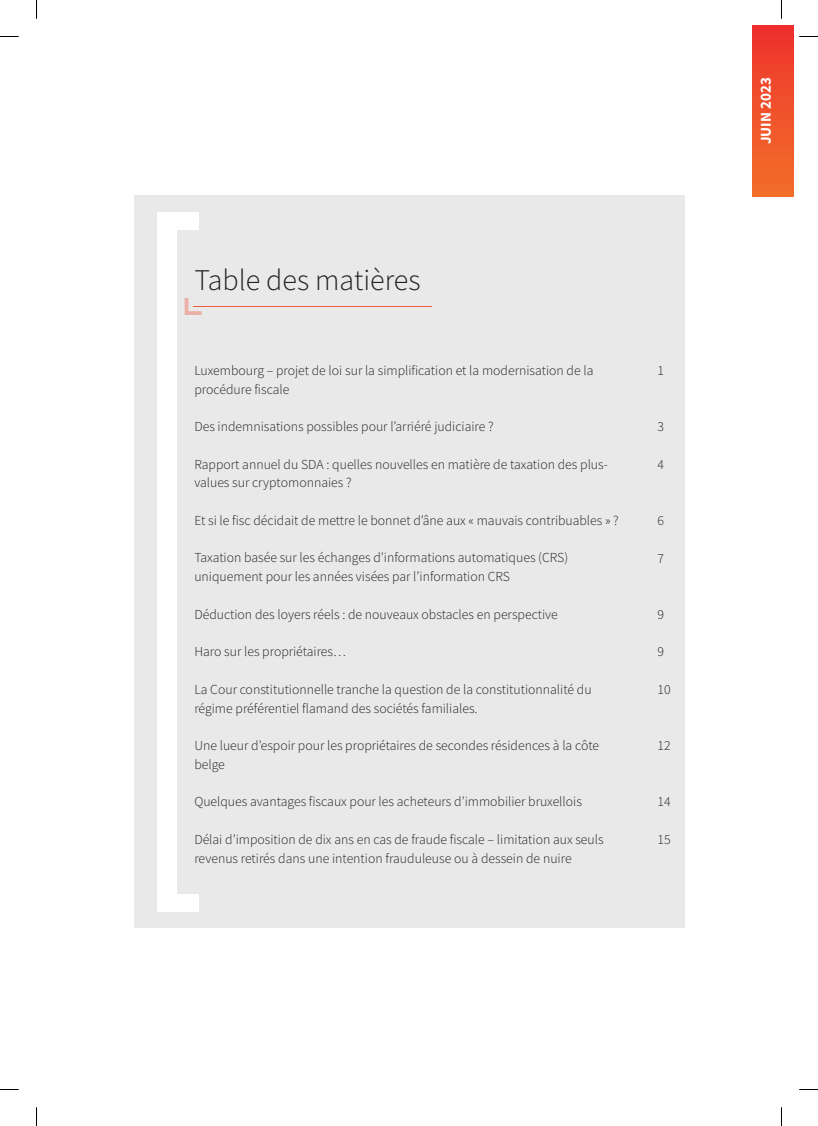
<style>
.page{position:relative;width:818px;height:1126px;background:#fff}
.page>*{position:absolute;margin:0;border:0;box-sizing:border-box;transform-origin:0 0}
.t1{font:30px "Source Sans Variable";color:#231f20}
.t2{font:15px "Source Sans Variable";color:#fff}
.t3{font:13.75px/18.8px "Source Sans Variable";color:#231f20}
</style>
<div class="page">
<div style="left:134px;top:195px;width:550px;height:733px;background:#e9e9e9"></div>
<div style="left:167px;top:212px;width:32px;height:17px;background:#fff"></div>
<div style="left:167px;top:894px;width:32px;height:17px;background:#fff"></div>
<div style="left:157px;top:212px;width:19px;height:699px;background:#fff"></div>
<hr style="left:193px;top:306px;width:238px;height:1px;background:#ee5b3f">
<svg style="left:184px;top:298px;width:17px;height:17px"></svg>
<div style="left:752px;top:26px;width:41px;height:170px;background:linear-gradient(to bottom,#ee322d,#f36e29)"></div>
<svg style="left:0;top:36px;width:19px;height:1px"></svg>
<svg style="left:799px;top:36px;width:18px;height:1px"></svg>
<svg style="left:0;top:1089px;width:19px;height:1px"></svg>
<svg style="left:799px;top:1089px;width:18px;height:1px"></svg>
<svg style="left:36px;top:0;width:1px;height:19px"></svg>
<svg style="left:36px;top:1107px;width:1px;height:18px"></svg>
<h1 class="t1" style="left:194px;top:262px;width:228px">Table des matières</h1>
<p class="t3" style="left:194px;top:361px;width:400px">Luxembourg – projet de loi sur la simplification et la modernisation de la procédure fiscale</p>
<p class="t3" style="left:194px;top:417px;width:301px">Des indemnisations possibles pour l’arriéré judiciaire ?</p>
<p class="t3" style="left:194px;top:454px;width:415px">Rapport annuel du SDA : quelles nouvelles en matière de taxation des plus&shy;values sur cryptomonnaies ?</p>
<p class="t3" style="left:194px;top:511px;width:425px">Et si le fisc décidait de mettre le bonnet d’âne aux « mauvais contribuables » ?</p>
<p class="t3" style="left:194px;top:548px;width:375px">Taxation basée sur les échanges d’informations automatiques (CRS) uniquement pour les années visées par l’information CRS</p>
<p class="t3" style="left:194px;top:605px;width:365px">Déduction des loyers réels : de nouveaux obstacles en perspective</p>
<p class="t3" style="left:194px;top:642px;width:153px">Haro sur les propriétaires…</p>
<p class="t3" style="left:194px;top:680px;width:398px">La Cour constitutionnelle tranche la question de la constitutionnalité du régime préférentiel flamand des sociétés familiales.</p>
<p class="t3" style="left:194px;top:736px;width:406px">Une lueur d’espoir pour les propriétaires de secondes résidences à la côte belge</p>
<p class="t3" style="left:194px;top:792px;width:389px">Quelques avantages fiscaux pour les acheteurs d’immobilier bruxellois</p>
<p class="t3" style="left:194px;top:830px;width:410px">Délai d’imposition de dix ans en cas de fraude fiscale – limitation aux seuls revenus retirés dans une intention frauduleuse ou à dessein de nuire</p>
<p class="t3" style="left:657px;top:361px;width:8px">1</p>
<p class="t3" style="left:657px;top:417px;width:8px">3</p>
<p class="t3" style="left:657px;top:455px;width:8px">4</p>
<p class="t3" style="left:657px;top:511px;width:8px">6</p>
<p class="t3" style="left:657px;top:548px;width:8px">7</p>
<p class="t3" style="left:657px;top:605px;width:8px">9</p>
<p class="t3" style="left:657px;top:642px;width:8px">9</p>
<p class="t3" style="left:657px;top:680px;width:15px">10</p>
<p class="t3" style="left:657px;top:736px;width:15px">12</p>
<p class="t3" style="left:657px;top:792px;width:15px">14</p>
<p class="t3" style="left:657px;top:830px;width:15px">15</p>
<p class="t2" style="left:756px;top:144px;width:68px;rotate:-90deg">JUIN 2023</p>
</div>
